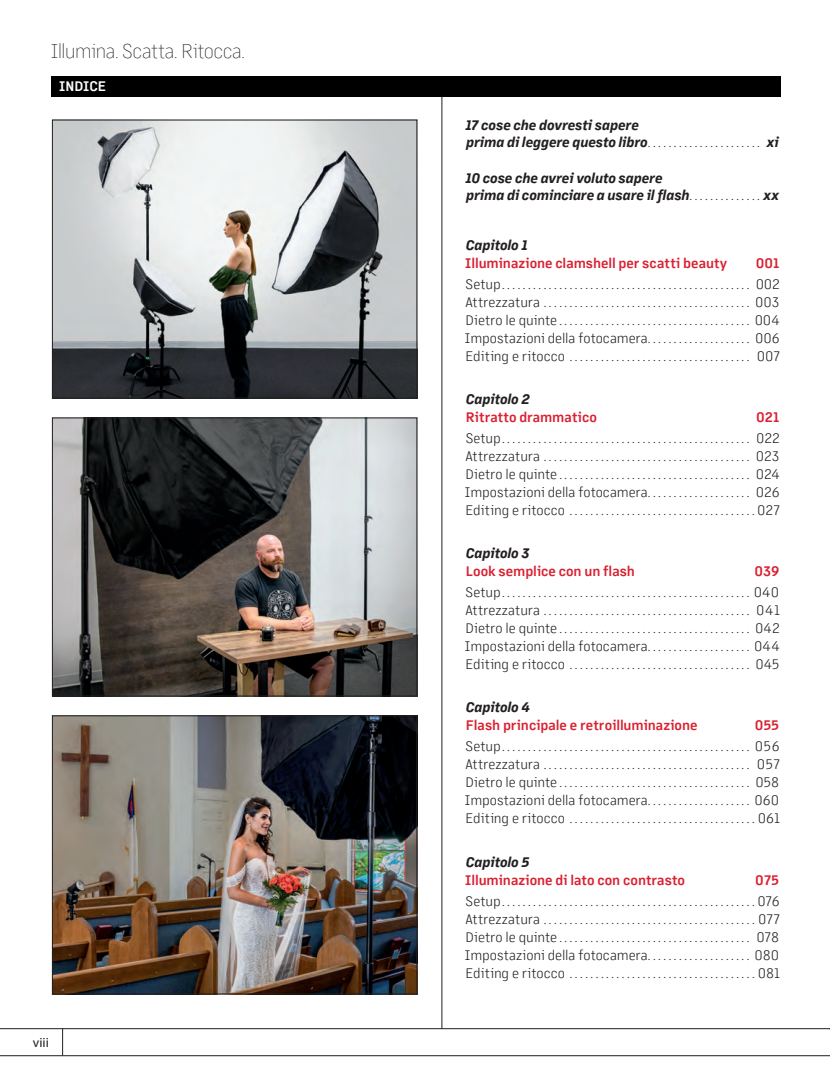
<style>
.page{position:relative;width:830px;height:1084px;background:#fff}
.page>*{position:absolute;margin:0;border:0;box-sizing:border-box;transform-origin:0 0}
.t1{font:200 19.5px "Margin MVB";letter-spacing:-.03em;color:#231f20}
.t2{font:300 13.5px "Margin MVB";color:#231f20}
.t3{font:italic 700 13.5px/16.5px "Margin MVB";letter-spacing:-.005em;color:#231f20}
.t4{font:600 13.5px "Margin MVB";color:#da2031}
.t5{font:600 13.5px "Margin MVB";color:#fff}
.t6{font:13.5px "Myriad Pro";color:#231f20}
.t7{font:300 12.75px/18px "Margin MVB";color:#231f20;text-align:justify}
.s1{font-weight:300;font-style:normal;font-size:12.75px}
.s2{font-size:13.5px}
.s3{font-size:12.75px}
</style>
<div class="page">
<hr style="left:0;top:1028px;width:829px;height:1px;background:#231f20">
<hr style="left:0;top:1055px;width:829px;height:1px;background:#231f20">
<svg style="left:62px;top:1028px;width:1px;height:27px"></svg>
<hr style="left:441px;top:96px;width:1px;height:933px;background:#231f20">
<img style="left:54px;top:718px;width:361px;height:274px">
<div style="left:52px;top:716px;width:365px;height:278px;border:1px solid #231f20"></div>
<img style="left:54px;top:420px;width:361px;height:274px">
<div style="left:52px;top:418px;width:365px;height:278px;border:1px solid #231f20"></div>
<img style="left:54px;top:122px;width:361px;height:274px">
<div style="left:52px;top:120px;width:365px;height:278px;border:1px solid #231f20"></div>
<div style="left:51px;top:76px;width:729px;height:21px;background:#000"></div>
<h1 class="t1" style="left:51px;top:37px;width:196px">Illumina. Scatta. Ritocca.</h1>
<p class="t5" style="left:59px;top:77px;width:48px">INDICE</p>
<p class="t6" style="left:33px;top:1034px;width:17px">viii</p>
<p class="t3" style="left:465px;top:116px;width:314px">17 cose che dovresti sapere<br>prima di leggere questo libro<span class="s1">......................</span> xi</p>
<p class="t3" style="left:465px;top:169px;width:315px">10 cose che avrei voluto sapere<br>prima di cominciare a usare il flash<span class="s1">. . . . . . . . . . . . . .</span> xx</p>
<p class="t3" style="left:465px;top:236px;width:63px">Capitolo 1</p>
<p class="t4" style="left:465px;top:253px;width:263px">Illuminazione clamshell per scatti beauty</p>
<p class="t4" style="left:755px;top:253px;width:25px">001</p>
<p class="t7" style="left:465px;top:275px;width:316px"><span class="s2">Setup</span>................................................ <span class="s2">002<br>Attrezzatura</span>........................................ <span class="s2">003<br>Dietro le quinte</span>..................................... <span class="s2">004</span></p>
<p class="t2" style="left:464px;top:328px;width:316px">Impostazioni della fotocamera<span class="s3">. . . . . . . . . . . . . . . . . . . .</span> 006</p>
<p class="t7" style="left:465px;top:346px;width:316px"><span class="s2">Editing e ritocco</span> ................................... <span class="s2">007</span></p>
<p class="t3" style="left:465px;top:390px;width:65px">Capitolo 2</p>
<p class="t4" style="left:465px;top:408px;width:132px">Ritratto drammatico</p>
<p class="t4" style="left:755px;top:408px;width:25px">021</p>
<p class="t7" style="left:465px;top:429px;width:316px"><span class="s2">Setup</span>................................................ <span class="s2">022<br>Attrezzatura</span>........................................ <span class="s2">023<br>Dietro le quinte</span>..................................... <span class="s2">024</span></p>
<p class="t2" style="left:464px;top:483px;width:316px">Impostazioni della fotocamera<span class="s3">. . . . . . . . . . . . . . . . . . . .</span> 026</p>
<p class="t7" style="left:465px;top:501px;width:316px"><span class="s2">Editing e ritocco</span> ....................................<span class="s2">027</span></p>
<p class="t3" style="left:465px;top:544px;width:65px">Capitolo 3</p>
<p class="t4" style="left:465px;top:562px;width:171px">Look semplice con un flash</p>
<p class="t4" style="left:754px;top:562px;width:26px">039</p>
<p class="t7" style="left:465px;top:583px;width:316px"><span class="s2">Setup</span>................................................ <span class="s2">040<br>Attrezzatura</span>........................................ <span class="s2">041<br>Dietro le quinte</span>..................................... <span class="s2">042</span></p>
<p class="t2" style="left:464px;top:637px;width:316px">Impostazioni della fotocamera<span class="s3">. . . . . . . . . . . . . . . . . . . .</span> 044</p>
<p class="t7" style="left:465px;top:655px;width:315px"><span class="s2">Editing e ritocco</span> ................................... <span class="s2">045</span></p>
<p class="t3" style="left:465px;top:699px;width:66px">Capitolo 4</p>
<p class="t4" style="left:465px;top:716px;width:233px">Flash principale e retroilluminazione</p>
<p class="t4" style="left:754px;top:716px;width:26px">055</p>
<p class="t7" style="left:465px;top:737px;width:316px"><span class="s2">Setup</span>................................................ <span class="s2">056<br>Attrezzatura</span>........................................ <span class="s2">057<br>Dietro le quinte</span>..................................... <span class="s2">058</span></p>
<p class="t2" style="left:464px;top:791px;width:315px">Impostazioni della fotocamera<span class="s3">. . . . . . . . . . . . . . . . . . . .</span> 060</p>
<p class="t7" style="left:465px;top:809px;width:316px"><span class="s2">Editing e ritocco</span> ....................................<span class="s2">061</span></p>
<p class="t3" style="left:465px;top:853px;width:65px">Capitolo 5</p>
<p class="t4" style="left:465px;top:870px;width:221px">Illuminazione di lato con contrasto</p>
<p class="t4" style="left:755px;top:870px;width:25px">075</p>
<p class="t7" style="left:465px;top:891px;width:316px"><span class="s2">Setup</span>.................................................<span class="s2">076<br>Attrezzatura</span>.........................................<span class="s2">077<br>Dietro le quinte</span>..................................... <span class="s2">078</span></p>
<p class="t2" style="left:464px;top:945px;width:315px">Impostazioni della fotocamera<span class="s3">. . . . . . . . . . . . . . . . . . . .</span> 080</p>
<p class="t7" style="left:465px;top:963px;width:316px"><span class="s2">Editing e ritocco</span> ....................................<span class="s2">081</span></p>
</div>
